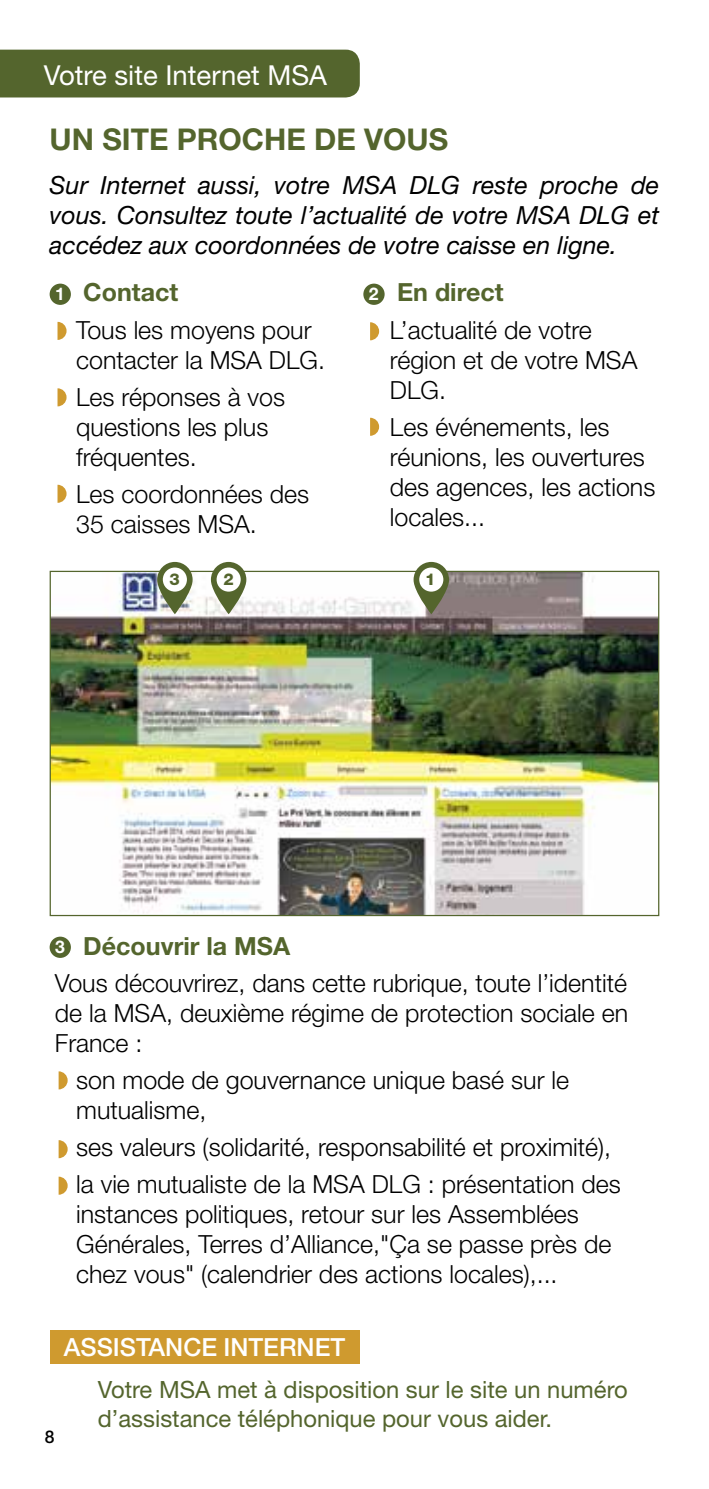
<style>
.page{position:relative;width:709px;height:1489px;background:#fff}
.page>*{position:absolute;margin:0;border:0;box-sizing:border-box;transform-origin:0 0}
.t1{font:700 30px "Helvetica Neue LT Std";color:#54652d}
.t2{font:27.5px "Helvetica Neue LT Std";color:#fff}
.t3{font:300 25px/30px "Helvetica Neue LT Std";color:#000}
.t4{font:italic 25px/30px "Helvetica Neue LT Std";color:#000;text-align:justify}
.t5{font:700 25px "Helvetica Neue LT Std";color:#54652d}
.t6{font:500 25px "Helvetica Neue LT Std";color:#fff}
.t7{font:23.75px/28.5px "Helvetica Neue LT Std";color:#54652d}
.t8{font:700 17.5px "Helvetica Neue LT Std";color:#fff}
.t9{font:500 17.5px "Helvetica Neue LT Std";color:#000}
.t10{font:800 16.25px "Helvetica Neue LT Std";color:#54652d}
</style>
<div class="page">
<img style="left:52px;top:572px;width:605px;height:342px">
<div style="left:50px;top:1329px;width:309px;height:33px;background:#cf9a2f"></div>
<div style="left:0;top:50px;width:360px;height:47px;background:#54652d"></div>
<svg style="left:57px;top:322px;width:10px;height:18px"></svg>
<svg style="left:57px;top:388px;width:10px;height:18px"></svg>
<svg style="left:57px;top:484px;width:10px;height:19px"></svg>
<div style="left:50px;top:283px;width:21px;height:22px;background:#54652d;border-radius:50%"></div>
<svg style="left:59px;top:1071px;width:9px;height:18px"></svg>
<svg style="left:59px;top:1140px;width:9px;height:18px"></svg>
<svg style="left:59px;top:1176px;width:9px;height:18px"></svg>
<div style="left:50px;top:936px;width:21px;height:21px;background:#54652d;border-radius:50%"></div>
<div style="left:363px;top:283px;width:21px;height:22px;background:#54652d;border-radius:50%"></div>
<svg style="left:370px;top:322px;width:9px;height:18px"></svg>
<svg style="left:370px;top:418px;width:9px;height:18px"></svg>
<svg style="left:413px;top:562px;width:36px;height:52px"></svg>
<div style="left:419px;top:567px;width:24px;height:24px;background:#fff;border-radius:50%"></div>
<svg style="left:211px;top:562px;width:35px;height:52px"></svg>
<div style="left:216px;top:567px;width:25px;height:24px;background:#fff;border-radius:50%"></div>
<svg style="left:157px;top:562px;width:36px;height:52px"></svg>
<div style="left:163px;top:567px;width:24px;height:24px;background:#fff;border-radius:50%"></div>
<p class="t2" style="left:44px;top:59px;width:285px">Votre site Internet MSA</p>
<p class="t1" style="left:50px;top:120px;width:400px">UN SITE PROCHE DE VOUS</p>
<p class="t4" style="left:50px;top:169px;width:611px">Sur Internet aussi, votre MSA DLG reste proche de vous. Consultez toute l’actualité de votre MSA DLG et accédez aux coordonnées de votre caisse en ligne.</p>
<p class="t8" style="left:55px;top:283px;width:11px">1</p>
<p class="t5" style="left:83px;top:277px;width:96px">Contact</p>
<p class="t3" style="left:76px;top:314px;width:250px">Tous les moyens pour contacter la MSA DLG.</p>
<p class="t3" style="left:76px;top:381px;width:210px">Les réponses à vos questions les plus fréquentes.</p>
<p class="t3" style="left:76px;top:478px;width:234px">Les coordonnées des<br>35 caisses MSA.</p>
<p class="t8" style="left:369px;top:283px;width:11px">2</p>
<p class="t5" style="left:397px;top:277px;width:108px">En direct</p>
<p class="t3" style="left:390px;top:314px;width:249px">L’actualité de votre région et de votre MSA<br>DLG.</p>
<p class="t3" style="left:390px;top:411px;width:267px">Les événements, les réunions, les ouvertures des agences, les actions locales...</p>
<p class="t10" style="left:170px;top:569px;width:12px">3</p>
<p class="t10" style="left:223px;top:569px;width:12px">2</p>
<p class="t10" style="left:425px;top:569px;width:12px">1</p>
<p class="t5" style="left:83px;top:930px;width:208px">Découvrir la MSA</p>
<p class="t3" style="left:55px;top:967px;width:574px;text-align:justify">Vous découvrirez, dans cette rubrique, toute l’identité de la MSA, deuxième régime de protection sociale en France :</p>
<p class="t3" style="left:76px;top:1064px;width:494px">son mode de gouvernance unique basé sur le mutualisme,</p>
<p class="t3" style="left:76px;top:1128px;width:546px;line-height:37px">ses valeurs (solidarité, responsabilité et proximité), la vie mutualiste de la MSA DLG : présentation des</p>
<p class="t3" style="left:76px;top:1198px;width:536px">instances politiques, retour sur les Assemblées<br>Générales, Terres d’Alliance,"ça se passe près de chez vous" (calendrier des actions locales),...</p>
<p class="t8" style="left:55px;top:935px;width:11px">3</p>
<p class="t9" style="left:45px;top:1426px;width:11px">8</p>
<p class="t6" style="left:64px;top:1331px;width:283px">ASSISTANCE INTERNET</p>
<p class="t7" style="left:98px;top:1375px;width:531px">Votre MSA met à disposition sur le site un numéro d’assistance téléphonique pour vous aider.</p>
</div>
